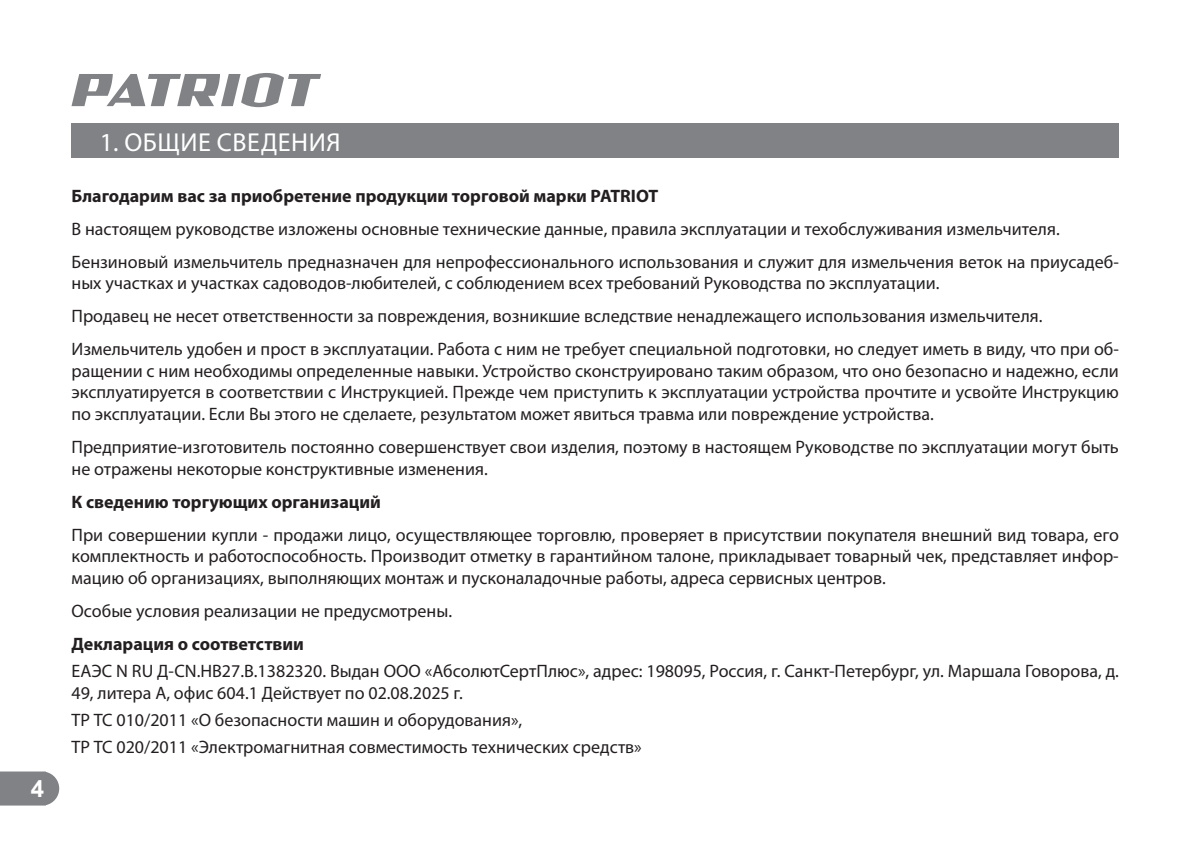
<style>
.page{position:relative;width:1194px;height:844px;background:#fff}
.page>*{position:absolute;margin:0;border:0;box-sizing:border-box;transform-origin:0 0}
.t1{font:26px "Myriad Pro";letter-spacing:.02em;color:#fff}
.t2{font:700 24px "Arial";color:#fff}
.t3{font:18px/21.6px "Myriad Pro";color:#231f20}
.t4{font:700 18px "Myriad Pro";color:#231f20}
</style>
<div class="page">
<svg style="left:0;top:771px;width:59px;height:34px;background:#888a8d"></svg>
<svg style="left:71px;top:73px;width:250px;height:34px"></svg>
<div style="left:71px;top:124px;width:1047px;height:34px;background:#808285"></div>
<h2 class="t2" style="left:31px;top:774px;width:15px">4</h2>
<h1 class="t1" style="left:100px;top:129px;width:242px">1. ОБЩИЕ СВЕДЕНИЯ</h1>
<p class="t4" style="left:71px;top:189px;width:588px">Благодарим вас за приобретение продукции торговой марки PATRIOT</p>
<p class="t3" style="left:71px;top:213px;width:1048px;line-height:33px">В настоящем руководстве изложены основные технические данные, правила эксплуатации и техобслуживания измельчителя.<br>Бензиновый измельчитель предназначен для непрофессионального использования и служит для измельчения веток на приусадеб-</p>
<p class="t3" style="left:71px;top:267px;width:1048px;line-height:33px">ных участках и участках садоводов-любителей, с соблюдением всех требований Руководства по эксплуатации.<br>Продавец не несет ответственности за повреждения, возникшие вследствие ненадлежащего использования измельчителя.<br>Измельчитель удобен и прост в эксплуатации. Работа с ним не требует специальной подготовки, но следует иметь в виду, что при об-</p>
<p class="t3" style="left:71px;top:360px;width:1048px;text-align:justify">ращении с ним необходимы определенные навыки. Устройство сконструировано таким образом, что оно безопасно и надежно, если эксплуатируется в соответствии с Инструкцией. Прежде чем приступить к эксплуатации устройства прочтите и усвойте Инструкцию по эксплуатации. Если Вы этого не сделаете, результатом может явиться травма или повреждение устройства.</p>
<p class="t3" style="left:71px;top:436px;width:1048px">Предприятие-изготовитель постоянно совершенствует свои изделия, поэтому в настоящем Руководстве по эксплуатации могут быть не отражены некоторые конструктивные изменения.</p>
<p class="t4" style="left:71px;top:494px;width:311px">К сведению торгующих организаций</p>
<p class="t3" style="left:71px;top:524px;width:1048px;text-align:justify">При совершении купли - продажи лицо, осуществляющее торговлю, проверяет в присутствии покупателя внешний вид товара, его комплектность и работоспособность. Производит отметку в гарантийном талоне, прикладывает товарный чек, представляет инфор&shy;мацию об организациях, выполняющих монтаж и пусконаладочные работы, адреса сервисных центров.</p>
<p class="t3" style="left:71px;top:600px;width:382px">Особые условия реализации не предусмотрены.</p>
<p class="t4" style="left:71px;top:636px;width:234px">Декларация о соответствии</p>
<p class="t3" style="left:71px;top:660px;width:1048px">ЕАЭС N RU Д-CN.НВ27.В.1382320. Выдан ООО «АбсолютСертПлюс», адрес: 198095, Россия, г. Санкт-Петербург, ул. Маршала Говорова, д.<br>49, литера А, офис 604.1 Действует по 02.08.2025 г.</p>
<p class="t3" style="left:71px;top:706px;width:571px;line-height:27.2px">ТР ТС 010/2011 «О безопасности машин и оборудования»,<br>ТР ТС 020/2011 «Электромагнитная совместимость технических средств»</p>
</div>
